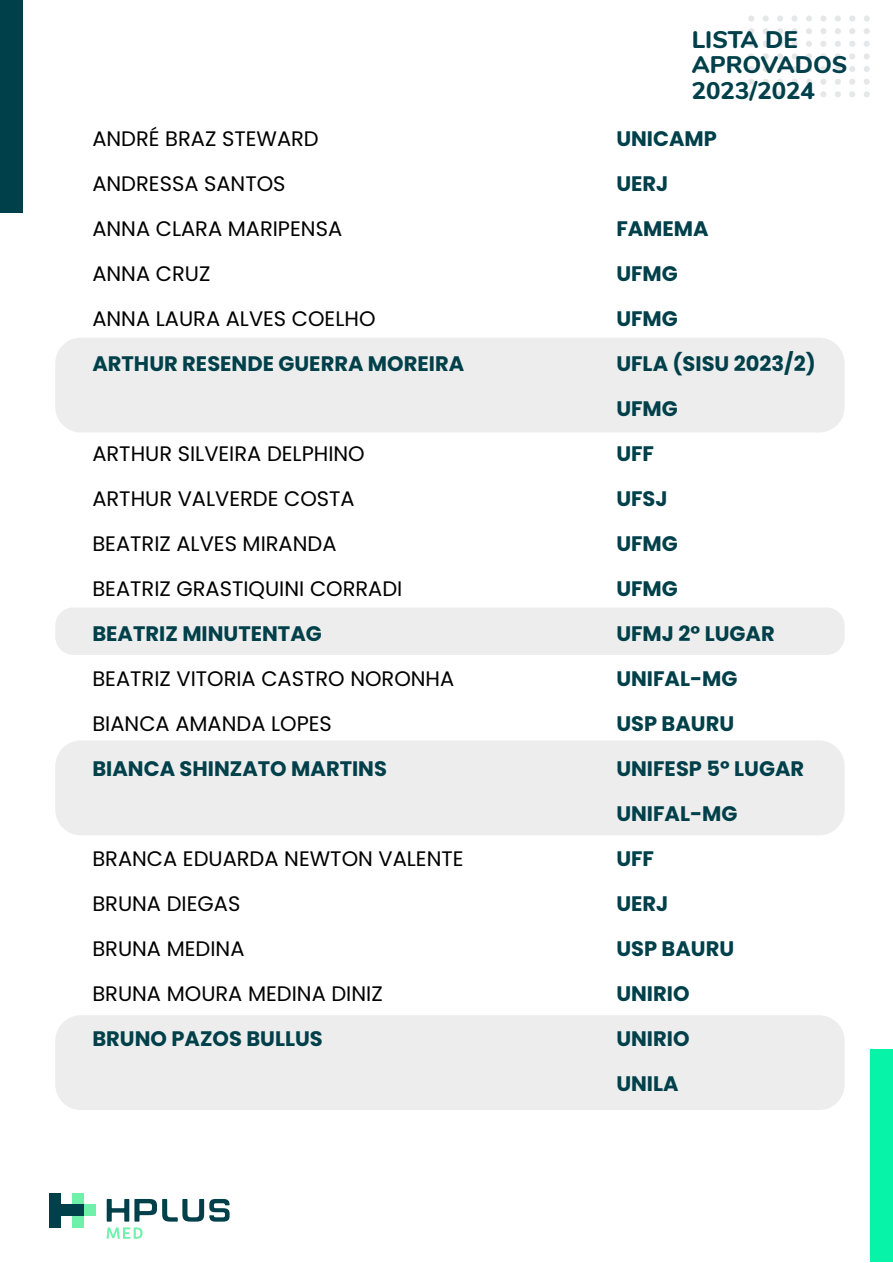
<style>
.page{position:relative;width:893px;height:1263px;background:#fff}
.page>*{position:absolute;margin:0;border:0;box-sizing:border-box;transform-origin:0 0}
.t1{font:800 24px/25.5px "Nunito";color:#00404a}
.t2{font:21px/45px "Poppins";color:#000}
.t3{font:700 21px/45px "Poppins";color:#00404a}
</style>
<div class="page">
<div style="left:55px;top:338px;width:790px;height:94px;background:#ededed;border-radius:26px"></div>
<div style="left:55px;top:740px;width:790px;height:95px;background:#ededed;border-radius:26px"></div>
<div style="left:55px;top:607px;width:790px;height:48px;background:#ededed;border-radius:18px"></div>
<div style="left:55px;top:1015px;width:790px;height:95px;background:#ededed;border-radius:26px"></div>
<div style="left:84px;top:1204px;width:11px;height:12px;background:#70f1aa"></div>
<div style="left:72px;top:1193px;width:12px;height:11px;background:#70f1aa"></div>
<div style="left:72px;top:1216px;width:12px;height:11px;background:#70f1aa"></div>
<div style="left:72px;top:1204px;width:12px;height:12px;background:#00404a"></div>
<div style="left:61px;top:1204px;width:11px;height:12px;background:#00404a"></div>
<div style="left:50px;top:1193px;width:11px;height:11px;background:#00404a"></div>
<div style="left:50px;top:1204px;width:11px;height:12px;background:#00404a"></div>
<div style="left:50px;top:1216px;width:11px;height:11px;background:#00404a"></div>
<svg style="left:107px;top:1199px;width:123px;height:22px"></svg>
<svg style="left:107px;top:1227px;width:36px;height:12px"></svg>
<div style="left:748px;top:15px;width:6px;height:7px;background:#e6e7e8;border-radius:50%"></div>
<div style="left:763px;top:15px;width:6px;height:7px;background:#e6e7e8;border-radius:50%"></div>
<div style="left:777px;top:15px;width:6px;height:7px;background:#e6e7e8;border-radius:50%"></div>
<div style="left:791px;top:15px;width:7px;height:7px;background:#e6e7e8;border-radius:50%"></div>
<div style="left:806px;top:15px;width:6px;height:7px;background:#e6e7e8;border-radius:50%"></div>
<div style="left:820px;top:15px;width:6px;height:7px;background:#e6e7e8;border-radius:50%"></div>
<div style="left:835px;top:15px;width:6px;height:7px;background:#e6e7e8;border-radius:50%"></div>
<div style="left:849px;top:15px;width:6px;height:7px;background:#e6e7e8;border-radius:50%"></div>
<div style="left:864px;top:15px;width:6px;height:7px;background:#e6e7e8;border-radius:50%"></div>
<svg style="left:748px;top:28px;width:6px;height:6px"></svg>
<svg style="left:763px;top:28px;width:6px;height:6px"></svg>
<svg style="left:777px;top:28px;width:6px;height:6px"></svg>
<div style="left:791px;top:28px;width:7px;height:6px;background:#e6e7e8;border-radius:50%"></div>
<svg style="left:806px;top:28px;width:6px;height:6px"></svg>
<svg style="left:820px;top:28px;width:6px;height:6px"></svg>
<svg style="left:835px;top:28px;width:6px;height:6px"></svg>
<svg style="left:849px;top:28px;width:6px;height:6px"></svg>
<svg style="left:864px;top:28px;width:6px;height:6px"></svg>
<svg style="left:748px;top:41px;width:6px;height:6px"></svg>
<svg style="left:763px;top:41px;width:6px;height:6px"></svg>
<svg style="left:777px;top:41px;width:6px;height:6px"></svg>
<div style="left:791px;top:41px;width:7px;height:6px;background:#e6e7e8;border-radius:50%"></div>
<svg style="left:806px;top:41px;width:6px;height:6px"></svg>
<svg style="left:820px;top:41px;width:6px;height:6px"></svg>
<svg style="left:835px;top:41px;width:6px;height:6px"></svg>
<svg style="left:849px;top:41px;width:6px;height:6px"></svg>
<svg style="left:864px;top:41px;width:6px;height:6px"></svg>
<svg style="left:748px;top:53px;width:6px;height:6px"></svg>
<svg style="left:763px;top:53px;width:6px;height:6px"></svg>
<svg style="left:777px;top:53px;width:6px;height:6px"></svg>
<div style="left:791px;top:53px;width:7px;height:6px;background:#e6e7e8;border-radius:50%"></div>
<svg style="left:806px;top:53px;width:6px;height:6px"></svg>
<svg style="left:820px;top:53px;width:6px;height:6px"></svg>
<svg style="left:835px;top:53px;width:6px;height:6px"></svg>
<svg style="left:849px;top:53px;width:6px;height:6px"></svg>
<svg style="left:864px;top:53px;width:6px;height:6px"></svg>
<svg style="left:748px;top:66px;width:6px;height:6px"></svg>
<svg style="left:763px;top:66px;width:6px;height:6px"></svg>
<svg style="left:777px;top:66px;width:6px;height:6px"></svg>
<div style="left:791px;top:66px;width:7px;height:6px;background:#e6e7e8;border-radius:50%"></div>
<svg style="left:806px;top:66px;width:6px;height:6px"></svg>
<svg style="left:820px;top:66px;width:6px;height:6px"></svg>
<svg style="left:835px;top:66px;width:6px;height:6px"></svg>
<svg style="left:849px;top:66px;width:6px;height:6px"></svg>
<svg style="left:864px;top:66px;width:6px;height:6px"></svg>
<svg style="left:748px;top:79px;width:6px;height:6px"></svg>
<svg style="left:763px;top:79px;width:6px;height:6px"></svg>
<svg style="left:777px;top:79px;width:6px;height:6px"></svg>
<div style="left:791px;top:79px;width:7px;height:6px;background:#e6e7e8;border-radius:50%"></div>
<svg style="left:806px;top:79px;width:6px;height:6px"></svg>
<svg style="left:820px;top:79px;width:6px;height:6px"></svg>
<svg style="left:835px;top:79px;width:6px;height:6px"></svg>
<svg style="left:849px;top:79px;width:6px;height:6px"></svg>
<svg style="left:864px;top:79px;width:6px;height:6px"></svg>
<svg style="left:748px;top:91px;width:6px;height:6px"></svg>
<svg style="left:763px;top:91px;width:6px;height:6px"></svg>
<svg style="left:777px;top:91px;width:6px;height:6px"></svg>
<div style="left:791px;top:91px;width:7px;height:6px;background:#e6e7e8;border-radius:50%"></div>
<svg style="left:806px;top:91px;width:6px;height:6px"></svg>
<svg style="left:820px;top:91px;width:6px;height:6px"></svg>
<svg style="left:835px;top:91px;width:6px;height:6px"></svg>
<svg style="left:849px;top:91px;width:6px;height:6px"></svg>
<svg style="left:864px;top:91px;width:6px;height:6px"></svg>
<div style="left:870px;top:1049px;width:22px;height:213px;background:#07f3a8"></div>
<div style="left:0;top:0;width:23px;height:213px;background:#00404a"></div>
<p class="t2" style="left:92px;top:116px;width:285px">ANDRÉ BRAZ STEWARD<br>ANDRESSA SANTOS<br>ANNA CLARA MARIPENSA<br>ANNA CRUZ<br>ANNA LAURA ALVES COELHO</p>
<p class="t3" style="left:92px;top:341px;width:373px">ARTHUR RESENDE GUERRA MOREIRA</p>
<p class="t2" style="left:92px;top:431px;width:312px">ARTHUR SILVEIRA DELPHINO<br>ARTHUR VALVERDE COSTA<br>BEATRIZ ALVES MIRANDA<br>BEATRIZ GRASTIQUINI CORRADI</p>
<p class="t3" style="left:92px;top:611px;width:231px">BEATRIZ MINUTENTAG</p>
<p class="t2" style="left:92px;top:656px;width:363px">BEATRIZ VITORIA CASTRO NORONHA<br>BIANCA AMANDA LOPES</p>
<p class="t3" style="left:92px;top:746px;width:296px">BIANCA SHINZATO MARTINS</p>
<p class="t2" style="left:92px;top:836px;width:373px">BRANCA EDUARDA NEWTON VALENTE<br>BRUNA DIEGAS<br>BRUNA MEDINA<br>BRUNA MOURA MEDINA DINIZ</p>
<p class="t3" style="left:92px;top:1016px;width:232px">BRUNO PAZOS BULLUS</p>
<p class="t1" style="left:692px;top:25px;width:157px">LISTA DE<br>APROVADOS<br>2023/2024</p>
<p class="t3" style="left:616px;top:116px;width:201px">UNICAMP<br>UERJ<br>FAMEMA<br>UFMG<br>UFMG<br>UFLA (SISU 2023/2)<br>UFMG<br>UFF<br>UFSJ<br>UFMG<br>UFMG<br>UFMJ 2° LUGAR<br>UNIFAL-MG<br>USP BAURU<br>UNIFESP 5º LUGAR<br>UNIFAL-MG<br>UFF<br>UERJ<br>USP BAURU<br>UNIRIO<br>UNIRIO<br>UNILA</p>
</div>
